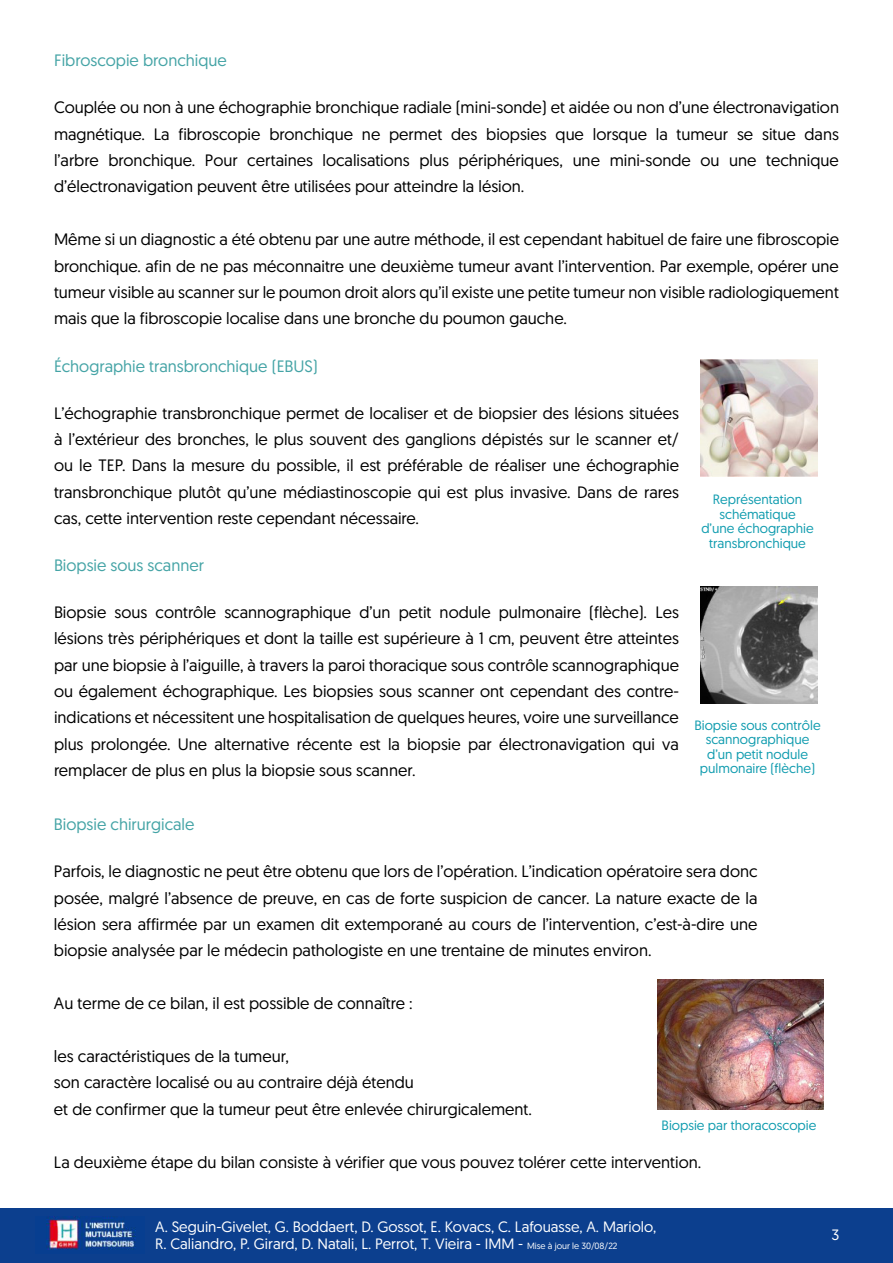
<style>
.page{position:relative;width:893px;height:1263px;background:#fff}
.page>*{position:absolute;margin:0;border:0;box-sizing:border-box;transform-origin:0 0}
.t1{font:16.5px/26.4px "Geomanist";color:#000;text-align:justify}
.t2{font:16.5px "Geomanist";color:#45a4a6}
.t3{font:15px/17.4px "Geomanist";color:#fff}
.t4{font:13.5px/14.4px "Geomanist";color:#109caf;text-align:center}
.s1{font-size:9px}
</style>
<div class="page">
<div style="left:0;top:1209px;width:893px;height:54px;background:#0c3f8e"></div>
<img style="left:46px;top:1216px;width:90px;height:34px">
<img style="left:700px;top:359px;width:117px;height:117px">
<img style="left:700px;top:587px;width:117px;height:117px">
<img style="left:657px;top:979px;width:166px;height:131px">
<p class="t2" style="left:54px;top:50px;width:174px">Fibroscopie bronchique</p>
<p class="t1" style="left:54px;top:94px;width:786px">Couplée ou non à une échographie bronchique radiale (mini-sonde) et aidée ou non d’une électronavigation magnétique. La fibroscopie bronchique ne permet des biopsies que lorsque la tumeur se situe dans l’arbre bronchique. Pour certaines localisations plus périphériques, une mini-sonde ou une technique d’électronavigation peuvent être utilisées pour atteindre la lésion.</p>
<p class="t1" style="left:54px;top:226px;width:787px">Même si un diagnostic a été obtenu par une autre méthode, il est cependant habituel de faire une fibroscopie bronchique. afin de ne pas méconnaitre une deuxième tumeur avant l’intervention. Par exemple, opérer une tumeur visible au scanner sur le poumon droit alors qu’il existe une petite tumeur non visible radiologiquement mais que la fibroscopie localise dans une bronche du poumon gauche.</p>
<p class="t2" style="left:54px;top:355px;width:265px">Échographie transbronchique (EBUS)</p>
<p class="t1" style="left:54px;top:399px;width:626px">L’échographie transbronchique permet de localiser et de biopsier des lésions situées à l’extérieur des bronches, le plus souvent des ganglions dépistés sur le scanner et/ ou le TEP. Dans la mesure du possible, il est préférable de réaliser une échographie transbronchique plutôt qu’une médiastinoscopie qui est plus invasive. Dans de rares cas, cette intervention reste cependant nécessaire.</p>
<p class="t2" style="left:54px;top:554px;width:152px">Biopsie sous scanner</p>
<p class="t1" style="left:54px;top:598px;width:626px">Biopsie sous contrôle scannographique d’un petit nodule pulmonaire (flèche). Les lésions très périphériques et dont la taille est supérieure à 1 cm, peuvent être atteintes par une biopsie à l’aiguille, à travers la paroi thoracique sous contrôle scannographique ou également échographique. Les biopsies sous scanner ont cependant des contre&shy;indications et nécessitent une hospitalisation de quelques heures, voire une surveillance plus prolongée. Une alternative récente est la biopsie par électronavigation qui va remplacer de plus en plus la biopsie sous scanner.</p>
<p class="t4" style="left:701px;top:492px;width:114px">Représentation schématique d’une échographie transbronchique</p>
<p class="t4" style="left:694px;top:717px;width:128px">Biopsie sous contrôle scannographique d’un petit nodule pulmonaire (flèche)</p>
<p class="t2" style="left:54px;top:814px;width:142px">Biopsie chirurgicale</p>
<p class="t1" style="left:54px;top:858px;width:705px">Parfois, le diagnostic ne peut être obtenu que lors de l’opération. L’indication opératoire sera donc posée, malgré l’absence de preuve, en cas de forte suspicion de cancer. La nature exacte de la lésion sera affirmée par un examen dit extemporané au cours de l’intervention, c’est-à-dire une biopsie analysée par le médecin pathologiste en une trentaine de minutes environ.</p>
<p class="t1" style="left:54px;top:990px;width:360px">Au terme de ce bilan, il est possible de connaître :</p>
<p class="t1" style="left:54px;top:1042px;width:479px;text-align:left">les caractéristiques de la tumeur,<br>son caractère localisé ou au contraire déjà étendu<br>et de confirmer que la tumeur peut être enlevée chirurgicalement.</p>
<p class="t1" style="left:54px;top:1148px;width:649px">La deuxième étape du bilan consiste à vérifier que vous pouvez tolérer cette intervention.</p>
<p class="t4" style="left:662px;top:1117px;width:156px">Biopsie par thoracoscopie</p>
<p class="t3" style="left:155px;top:1217px;width:503px">A. Seguin-Givelet, G. Boddaert, D. Gossot, E. Kovacs, C. Lafouasse, A. Mariolo,<br>R. Caliandro, P. Girard, D. Natali, L. Perrot, T. Vieira - IMM - <span class="s1">Mise à jour le 30/08/22</span></p>
<p class="t3" style="left:831px;top:1226px;width:9px">3</p>
</div>
